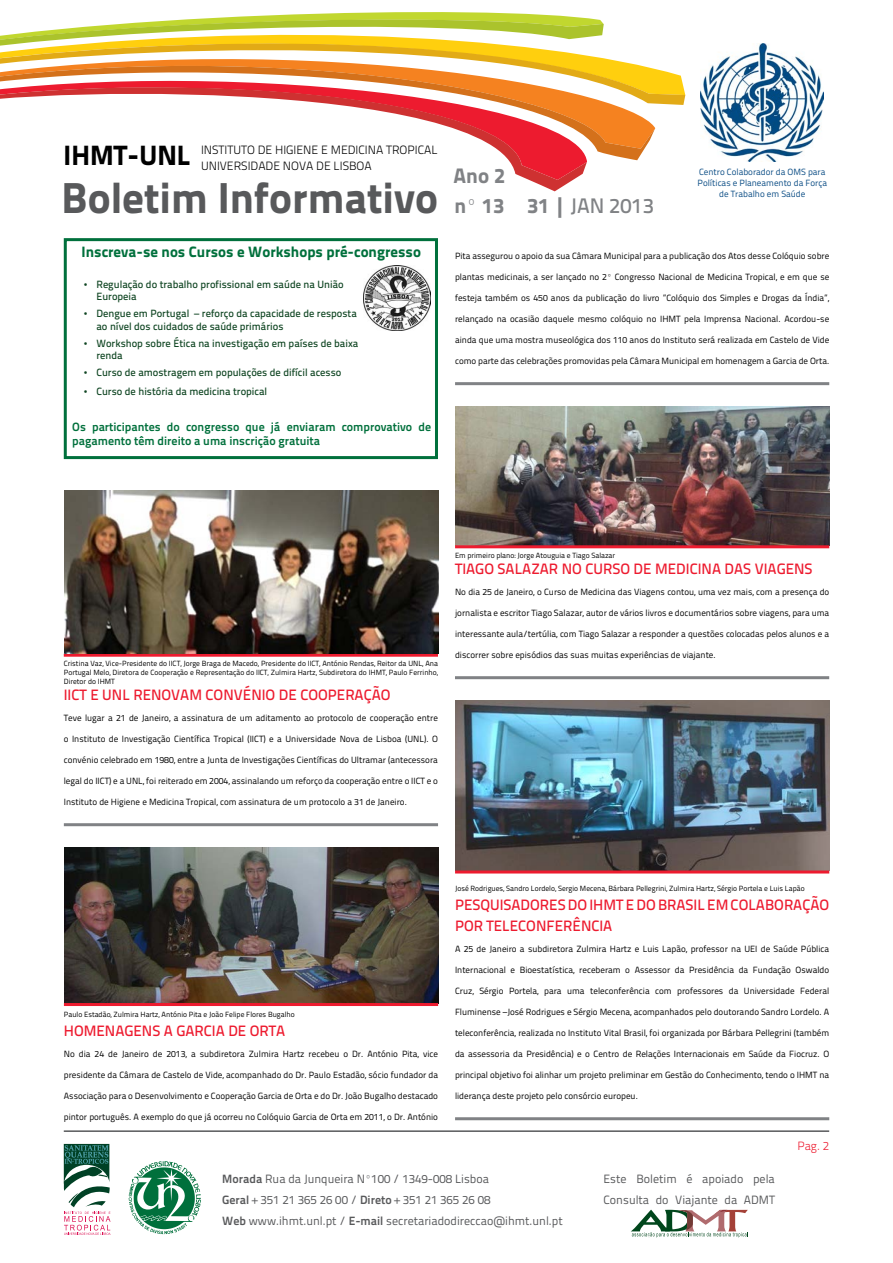
<style>
.page{position:relative;width:893px;height:1263px;background:#fff}
.page>*{position:absolute;margin:0;border:0;box-sizing:border-box;transform-origin:0 0}
.t1{font:800 43.35px "Titillium Text 22 L";color:#58595b}
.t2{font:800 27.9px "Titillium Text 22 L";color:#000}
.t3{font:500 21px "Titillium Text 22 L";color:#808285}
.t4{font:800 21px "Titillium Text 22 L";color:#808285}
.t5{font:500 15px/21px "Titillium Text 22 L";color:#ed1b2f}
.t6{font:800 15px "Titillium Text 22 L";color:#00703c}
.t7{font:12px/21px "Titillium Text 22 L";color:#58595b}
.t8{font:700 12px/14.4px "Titillium Text 22 L";color:#00703c}
.t9{font:300 12px/16px "Titillium Text 22 L";color:#000}
.t10{font:300 12px "Titillium Text 22 L";color:#ed1b2f}
.t11{font:500 10.5px/12.6px "Titillium Text 22 L";color:#0f4522}
.t12{font:9px "Titillium Text 22 L";color:#000}
.t13{font:9px/10.8px "Titillium Text 22 L";color:#0a4c84;text-align:center}
.t14{font:7.5px/9px "Titillium Text 22 L";color:#000;text-align:justify}
.s1{font-family:"Times New Roman";font-weight:400}
.s2{font-weight:800}
.s3{font-weight:700}
</style>
<div class="page">
<svg style="left:348px;top:12px;width:149px;height:1px"></svg>
<svg style="left:133px;top:13px;width:470px;height:10px;fill:#c1d72f"></svg>
<svg style="left:655px;top:69px;width:30px;height:36px"></svg>
<svg style="left:32px;top:23px;width:572px;height:9px"></svg>
<svg style="left:0;top:32px;width:655px;height:128px"></svg>
<svg style="left:0;top:53px;width:587px;height:12px"></svg>
<svg style="left:0;top:65px;width:587px;height:126px"></svg>
<svg style="left:64px;top:1144px;width:47px;height:91px"></svg>
<svg style="left:129px;top:1161px;width:72px;height:73px"></svg>
<hr style="left:64px;top:1130px;width:765px;height:2px;background:#58595b">
<img style="left:701px;top:44px;width:123px;height:117px">
<svg style="left:631px;top:1210px;width:117px;height:27px"></svg>
<hr style="left:64px;top:654px;width:374px;height:3px;background:#ed1b2f">
<hr style="left:64px;top:823px;width:374px;height:3px;background:#808285">
<img style="left:64px;top:490px;width:374px;height:164px">
<img style="left:64px;top:847px;width:374px;height:156px">
<hr style="left:64px;top:1003px;width:374px;height:3px;background:#ed1b2f">
<img style="left:455px;top:406px;width:374px;height:139px">
<hr style="left:455px;top:545px;width:374px;height:3px;background:#ed1b2f">
<hr style="left:455px;top:676px;width:374px;height:3px;background:#808285">
<img style="left:455px;top:700px;width:374px;height:170px">
<hr style="left:455px;top:870px;width:374px;height:3px;background:#ed1b2f">
<hr style="left:455px;top:1117px;width:374px;height:3px;background:#808285">
<div style="left:64px;top:238px;width:374px;height:221px;border:3px solid #00703c"></div>
<img style="left:363px;top:265px;width:67px;height:65px">
<hr style="left:455px;top:382px;width:374px;height:3px;background:#808285">
<h2 class="t2" style="left:64px;top:133px;width:128px">IHMT-UNL</h2>
<h3 class="t9" style="left:201px;top:141px;width:238px">INSTITUTO DE HIGIENE E MEDICINA TROPICAL<br>UNIVERSIDADE NOVA DE LISBOA</h3>
<h1 class="t1" style="left:61px;top:163px;width:378px">Boletim Informativo</h1>
<h3 class="t6" style="left:82px;top:240px;width:341px">Inscreva-se nos Cursos e Workshops pré-congresso</h3>
<p class="t11" style="left:96px;top:277px;width:249px;text-indent:-13px"><span class="s1">•</span> Regulação do trabalho profissional em saúde na União<br>Europeia</p>
<p class="t11" style="left:96px;top:307px;width:262px;text-indent:-13px"><span class="s1">•</span> Dengue em Portugal – reforço da capacidade de resposta ao nível dos cuidados de saúde primários</p>
<p class="t11" style="left:96px;top:336px;width:263px;text-indent:-13px"><span class="s1">•</span> Workshop sobre Ética na investigação em países de baixa renda</p>
<p class="t11" style="left:84px;top:366px;width:259px"><span class="s1">•</span> Curso de amostragem em populações de difícil acesso</p>
<p class="t11" style="left:84px;top:384px;width:185px"><span class="s1">•</span> Curso de história da medicina tropical</p>
<h3 class="t8" style="left:72px;top:419px;width:360px">Os participantes do congresso que já enviaram comprovativo de pagamento têm direito a uma inscrição gratuita</h3>
<h3 class="t4" style="left:454px;top:159px;width:53px">Ano 2</h3>
<h3 class="t4" style="left:454px;top:189px;width:52px">nº 13</h3>
<h3 class="t3" style="left:527px;top:189px;width:128px"><span class="s2">31 |</span> JAN 2013</h3>
<p class="t13" style="left:698px;top:166px;width:131px">Centro Colaborador da OMS para<br>Políticas e Planeamento da Força de Trabalho em Saúde</p>
<p class="t12" style="left:455px;top:249px;width:376px">Pita assegurou o apoio da sua Câmara Municipal para a publicação dos Atos desse Colóquio sobre</p>
<p class="t12" style="left:455px;top:270px;width:376px">plantas medicinais, a ser lançado no 2º Congresso Nacional de Medicina Tropical, e em que se</p>
<p class="t12" style="left:455px;top:291px;width:376px">festeja também os 450 anos da publicação do livro ”Colóquio dos Simples e Drogas da Índia”,</p>
<p class="t12" style="left:455px;top:312px;width:376px">relançado na ocasião daquele mesmo colóquio no IHMT pela Imprensa Nacional. Acordou-se</p>
<p class="t12" style="left:455px;top:333px;width:376px">ainda que uma mostra museológica dos 110 anos do Instituto será realizada em Castelo de Vide</p>
<p class="t12" style="left:455px;top:354px;width:376px">como parte das celebrações promovidas pela Câmara Municipal em homenagem a Garcia de Orta.</p>
<p class="t14" style="left:64px;top:658px;width:376px">Cristina Vaz, Vice-Presidente do IICT, Jorge Braga de Macedo, Presidente do IICT, António Rendas, Reitor da UNL, Ana Portugal Melo, Diretora de Cooperação e Representação do IICT, Zulmira Hartz, Subdiretora do IHMT, Paulo Ferrinho, Diretor do IHMT</p>
<h3 class="t5" style="left:64px;top:684px;width:7px">IICT</h3>
<h3 class="t5" style="left:90px;top:684px;width:302px">e UNL renovam convén io de cooperação</h3>
<p class="t12" style="left:64px;top:711px;width:376px">Teve lugar a 21 de Janeiro, a assinatura de um aditamento ao protocolo de cooperação entre</p>
<p class="t12" style="left:64px;top:732px;width:376px">o Instituto de Investigação Científica Tropical (IICT) e a Universidade Nova de Lisboa (UNL). O</p>
<p class="t12" style="left:64px;top:753px;width:376px">convénio celebrado em 1980, entre a Junta de Investigações Científicas do Ultramar (antecessora</p>
<p class="t12" style="left:64px;top:774px;width:376px">legal do IICT) e a UNL, foi reiterado em 2004, assinalando um reforço da cooperação entre o IICT e o</p>
<p class="t12" style="left:64px;top:795px;width:345px">Instituto de Higiene e Medicina Tropical, com assinatura de um protocolo a 31 de Janeiro.</p>
<p class="t14" style="left:455px;top:550px;width:162px">Em primeiro plano: Jorge Atouguia e Tiago Salazar</p>
<h3 class="t5" style="left:455px;top:558px;width:52px">Tiago Sala</h3>
<h3 class="t5" style="left:531px;top:558px;width:283px">zar no Curso de Medicina das Viagens</h3>
<p class="t12" style="left:455px;top:585px;width:376px">No dia 25 de Janeiro, o Curso de Medicina das Viagens contou, uma vez mais, com a presença do</p>
<p class="t12" style="left:455px;top:606px;width:376px">jornalista e escritor Tiago Salazar, autor de vários livros e documentários sobre viagens, para uma</p>
<p class="t12" style="left:455px;top:627px;width:376px">interessante aula/tertúlia, com Tiago Salazar a responder a questões colocadas pelos alunos e a</p>
<p class="t12" style="left:455px;top:648px;width:262px">discorrer sobre episódios das suas muitas experiências de viajante.</p>
<p class="t14" style="left:64px;top:1009px;width:232px">Paulo Estadão, Zulmira Hartz, António Pita e João Felipe Flores Bugalho</p>
<h3 class="t5" style="left:64px;top:1020px;width:51px">Hom enag</h3>
<h3 class="t5" style="left:133px;top:1020px;width:152px">ens a Garcia de Orta</h3>
<p class="t12" style="left:64px;top:1047px;width:376px">No dia 24 de Janeiro de 2013, a subdiretora Zulmira Hartz recebeu o Dr. António Pita, vice</p>
<p class="t12" style="left:64px;top:1068px;width:376px">presidente da Câmara de Castelo de Vide, acompanhado do Dr. Paulo Estadão, sócio fundador da</p>
<p class="t12" style="left:64px;top:1089px;width:376px">Associação para o Desenvolvimento e Cooperação Garcia de Orta e do Dr. João Bugalho destacado</p>
<p class="t12" style="left:64px;top:1110px;width:376px">pintor português. A exemplo do que já ocorreu no Colóquio Garcia de Orta em 2011, o Dr. António</p>
<p class="t14" style="left:455px;top:883px;width:351px">José Rodrigues, Sandro Lordelo, Sergio Mecena, Bárbara Pellegrini, Zulmira Hartz, Sérgio Portela e Luis Lapão</p>
<h3 class="t5" style="left:455px;top:894px;width:376px">Pesquisadores do I HMT e do Brasil em colaboração por telecon ferência</h3>
<p class="t12" style="left:455px;top:942px;width:376px">A 25 de Janeiro a subdiretora Zulmira Hartz e Luis Lapão, professor na UEI de Saúde Pública</p>
<p class="t12" style="left:455px;top:963px;width:376px">Internacional e Bioestatística, receberam o Assessor da Presidência da Fundação Oswaldo</p>
<p class="t12" style="left:455px;top:984px;width:376px">Cruz, Sérgio Portela, para uma teleconferência com professores da Universidade Federal</p>
<p class="t12" style="left:455px;top:1005px;width:376px">Fluminense –José Rodrigues e Sérgio Mecena, acompanhados pelo doutorando Sandro Lordelo. A</p>
<p class="t12" style="left:455px;top:1026px;width:376px">teleconferência, realizada no Instituto Vital Brasil, foi organizada por Bárbara Pellegrini (também</p>
<p class="t12" style="left:455px;top:1047px;width:376px">da assessoria da Presidência) e o Centro de Relações Internacionais em Saúde da Fiocruz. O</p>
<p class="t12" style="left:455px;top:1068px;width:376px">principal objetivo foi alinhar um projeto preliminar em Gestão do Conhecimento, tendo o IHMT na</p>
<p class="t12" style="left:455px;top:1089px;width:184px">liderança deste projeto pelo consórcio europeu.</p>
<h3 class="t10" style="left:797px;top:1137px;width:33px">Pag. 2</h3>
<h3 class="t7" style="left:222px;top:1168px;width:342px"><span class="s3">Morada</span> Rua da Junqueira Nº100 / 1349-008 Lisboa<br><span class="s3">Geral</span> + 351 21 365 26 00 / <span class="s3">Direto</span> + 351 21 365 26 08<br><span class="s3">Web</span> www.ihmt.unl.pt / <span class="s3">E-mail</span> secretariadodireccao@ihmt.unl.pt</h3>
<h3 class="t7" style="left:603px;top:1168px;width:173px">Este Boletim é apoiado pela<br>Consulta do Viajante da ADMT</h3>
</div>
